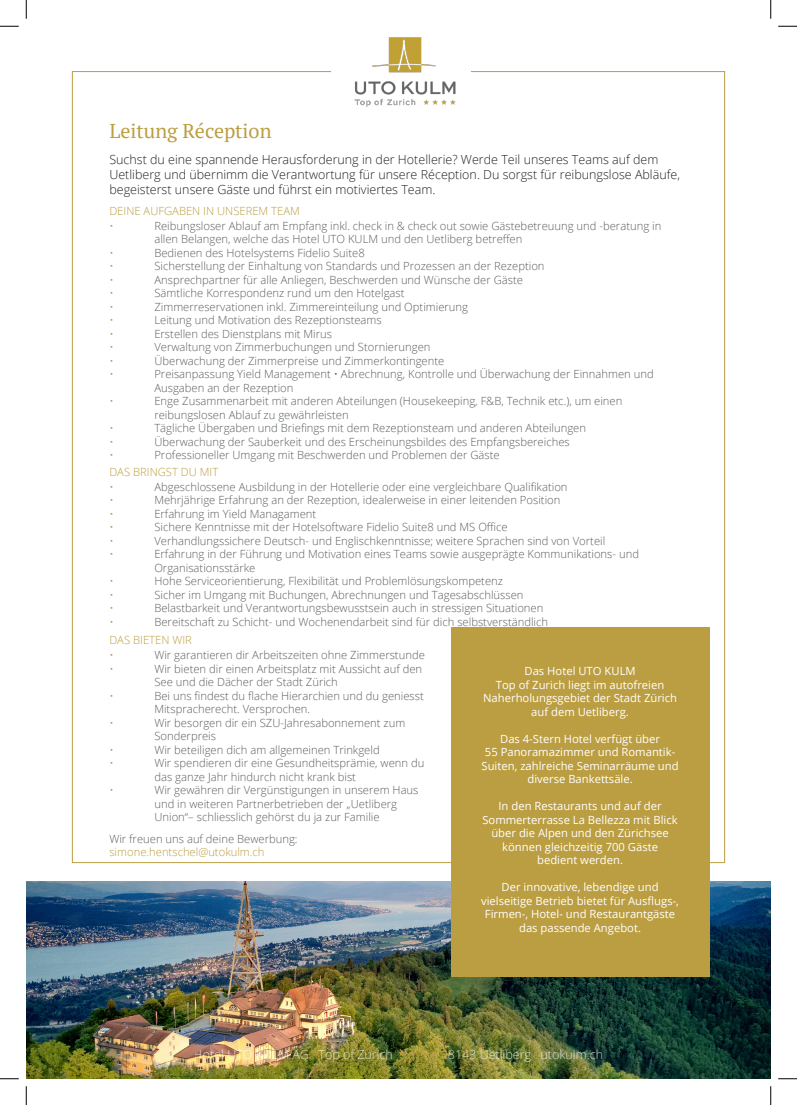
<style>
.page{position:relative;width:797px;height:1105px;background:#fff}
.page>*{position:absolute;margin:0;border:0;box-sizing:border-box;transform-origin:0 0}
.t1{font:20px "PT Serif";color:#bb9e41}
.t2{font:300 12.5px/15px "Open Sans";color:#231f20}
.t3{font:300 12.5px "Open Sans";color:#fff}
.t4{font:300 11.25px/13.5px "Open Sans";color:#5b5f5e}
.t5{font:11.25px/13.5px "Open Sans";color:#fff;text-align:center}
.t6{font:300 11.25px "Open Sans";color:#bb9e41}
.s1{color:#bb9e41}
</style>
<div class="page">
<img style="left:26px;top:881px;width:744px;height:198px">
<img style="left:354px;top:37px;width:102px;height:70px">
<svg style="left:398px;top:1050px;width:38px;height:6px"></svg>
<div style="left:451px;top:627px;width:258px;height:350px;background:#bb9e41"></div>
<svg style="left:0;top:25px;width:19px;height:2px"></svg>
<svg style="left:778px;top:25px;width:19px;height:2px"></svg>
<svg style="left:0;top:1078px;width:19px;height:1px"></svg>
<svg style="left:778px;top:1078px;width:19px;height:1px"></svg>
<svg style="left:25px;top:0;width:2px;height:19px"></svg>
<svg style="left:25px;top:1086px;width:2px;height:19px"></svg>
<svg style="left:770px;top:0;width:1px;height:19px"></svg>
<svg style="left:770px;top:1086px;width:1px;height:19px"></svg>
<p class="t1" style="left:109px;top:118px;width:164px">Leitung Réception</p>
<p class="t2" style="left:109px;top:152px;width:572px">Suchst du eine spannende Herausforderung in der Hotellerie? Werde Teil unseres Teams auf dem<br>Uetliberg und übernimm die Verantwortung für unsere Réception. Du sorgst für reibungslose Abläufe, begeisterst unsere Gäste und führst ein motiviertes Team.</p>
<p class="t6" style="left:109px;top:203px;width:192px">DEINE AUFGABEN IN UNSEREM TEAM</p>
<p class="t6" style="left:109px;top:218px;width:6px">•</p>
<p class="t4" style="left:154px;top:219px;width:508px">Reibungsloser Ablauf am Empfang inkl. check in &amp; check out sowie Gästebetreuung und -beratung in allen Belangen, welche das Hotel UTO KULM und den Uetliberg betreffen</p>
<p class="t6" style="left:109px;top:245px;width:6px">•</p>
<p class="t4" style="left:154px;top:246px;width:212px">Bedienen des Hotelsystems Fidelio Suite8</p>
<p class="t6" style="left:109px;top:259px;width:6px">•</p>
<p class="t4" style="left:154px;top:259px;width:392px">Sicherstellung der Einhaltung von Standards und Prozessen an der Rezeption</p>
<p class="t6" style="left:109px;top:272px;width:6px">•</p>
<p class="t4" style="left:154px;top:273px;width:370px">Ansprechpartner für alle Anliegen, Beschwerden und Wünsche der Gäste</p>
<p class="t6" style="left:109px;top:286px;width:6px">•</p>
<p class="t4" style="left:154px;top:286px;width:252px">Sämtliche Korrespondenz rund um den Hotelgast</p>
<p class="t6" style="left:109px;top:299px;width:6px">•</p>
<p class="t4" style="left:154px;top:300px;width:315px">Zimmerreservationen inkl. Zimmereinteilung und Optimierung</p>
<p class="t6" style="left:109px;top:313px;width:6px">•</p>
<p class="t4" style="left:154px;top:313px;width:229px">Leitung und Motivation des Rezeptionsteams</p>
<p class="t6" style="left:109px;top:326px;width:6px">•</p>
<p class="t4" style="left:154px;top:327px;width:179px">Erstellen des Dienstplans mit Mirus</p>
<p class="t6" style="left:109px;top:340px;width:6px">•</p>
<p class="t4" style="left:154px;top:340px;width:277px">Verwaltung von Zimmerbuchungen und Stornierungen</p>
<p class="t6" style="left:109px;top:353px;width:6px">•</p>
<p class="t4" style="left:154px;top:354px;width:291px">Überwachung der Zimmerpreise und Zimmerkontingente</p>
<p class="t6" style="left:109px;top:367px;width:6px">•</p>
<p class="t4" style="left:154px;top:367px;width:501px">Preisanpassung Yield Management • Abrechnung, Kontrolle und Überwachung der Einnahmen und</p>
<p class="t4" style="left:154px;top:381px;width:141px">Ausgaben an der Rezeption</p>
<p class="t6" style="left:109px;top:394px;width:6px">•</p>
<p class="t4" style="left:154px;top:394px;width:469px">Enge Zusammenarbeit mit anderen Abteilungen (Housekeeping, F&amp;B, Technik etc.), um einen</p>
<p class="t4" style="left:154px;top:408px;width:196px">reibungslosen Ablauf zu gewährleisten</p>
<p class="t6" style="left:109px;top:421px;width:6px">•</p>
<p class="t4" style="left:154px;top:421px;width:433px">Tägliche Übergaben und Briefings mit dem Rezeptionsteam und anderen Abteilungen</p>
<p class="t6" style="left:109px;top:434px;width:6px">•</p>
<p class="t4" style="left:154px;top:435px;width:417px">Überwachung der Sauberkeit und des Erscheinungsbildes des Empfangsbereiches</p>
<p class="t6" style="left:109px;top:448px;width:6px">•</p>
<p class="t4" style="left:154px;top:448px;width:347px">Professioneller Umgang mit Beschwerden und Problemen der Gäste</p>
<p class="t6" style="left:109px;top:464px;width:110px">DAS BRINGST DU MIT</p>
<p class="t6" style="left:109px;top:479px;width:6px">•</p>
<p class="t4" style="left:154px;top:480px;width:414px">Abgeschlossene Ausbildung in der Hotellerie oder eine vergleichbare Qualifikation</p>
<p class="t6" style="left:109px;top:492px;width:6px">•</p>
<p class="t4" style="left:154px;top:493px;width:407px">Mehrjährige Erfahrung an der Rezeption, idealerweise in einer leitenden Position</p>
<p class="t6" style="left:109px;top:506px;width:6px">•</p>
<p class="t4" style="left:154px;top:507px;width:163px">Erfahrung im Yield Managament</p>
<p class="t6" style="left:109px;top:519px;width:6px">•</p>
<p class="t4" style="left:154px;top:520px;width:355px">Sichere Kenntnisse mit der Hotelsoftware Fidelio Suite8 und MS Office</p>
<p class="t6" style="left:109px;top:533px;width:6px">•</p>
<p class="t4" style="left:154px;top:534px;width:452px">Verhandlungssichere Deutsch- und Englischkenntnisse; weitere Sprachen sind von Vorteil</p>
<p class="t6" style="left:109px;top:546px;width:6px">•</p>
<p class="t4" style="left:154px;top:547px;width:486px">Erfahrung in der Führung und Motivation eines Teams sowie ausgeprägte Kommunikations- und</p>
<p class="t4" style="left:154px;top:561px;width:102px">Organisationsstärke</p>
<p class="t6" style="left:109px;top:573px;width:6px">•</p>
<p class="t4" style="left:154px;top:574px;width:350px">Hohe Serviceorientierung, Flexibilität und Problemlösungskompetenz</p>
<p class="t6" style="left:109px;top:587px;width:6px">•</p>
<p class="t4" style="left:154px;top:588px;width:370px">Sicher im Umgang mit Buchungen, Abrechnungen und Tagesabschlüssen</p>
<p class="t6" style="left:109px;top:600px;width:6px">•</p>
<p class="t4" style="left:154px;top:601px;width:390px">Belastbarkeit und Verantwortungsbewusstsein auch in stressigen Situationen</p>
<p class="t6" style="left:109px;top:614px;width:6px">•</p>
<p class="t4" style="left:154px;top:615px;width:395px">Bereitschaft zu Schicht- und Wochenendarbeit sind für dich selbstverständlich</p>
<p class="t6" style="left:109px;top:632px;width:84px">DAS BIETEN WIR</p>
<p class="t6" style="left:109px;top:647px;width:6px">•</p>
<p class="t4" style="left:154px;top:648px;width:272px">Wir garantieren dir Arbeitszeiten ohne Zimmerstunde</p>
<p class="t6" style="left:109px;top:661px;width:6px">•</p>
<p class="t4" style="left:154px;top:661px;width:269px">Wir bieten dir einen Arbeitsplatz mit Aussicht auf den<br>See und die Dächer der Stadt Zürich</p>
<p class="t6" style="left:109px;top:688px;width:6px">•</p>
<p class="t4" style="left:154px;top:688px;width:271px">Bei uns findest du flache Hierarchien und du geniesst<br>Mitspracherecht. Versprochen.</p>
<p class="t6" style="left:109px;top:715px;width:6px">•</p>
<p class="t4" style="left:154px;top:715px;width:252px">Wir besorgen dir ein SZU-Jahresabonnement zum<br>Sonderpreis</p>
<p class="t6" style="left:109px;top:742px;width:6px">•</p>
<p class="t4" style="left:154px;top:742px;width:227px">Wir beteiligen dich am allgemeinen Trinkgeld</p>
<p class="t6" style="left:109px;top:755px;width:6px">•</p>
<p class="t4" style="left:154px;top:756px;width:271px">Wir spendieren dir eine Gesundheitsprämie, wenn du das ganze Jahr hindurch nicht krank bist</p>
<p class="t6" style="left:109px;top:782px;width:6px">•</p>
<p class="t4" style="left:154px;top:783px;width:266px">Wir gewähren dir Vergünstigungen in unserem Haus und in weiteren Partnerbetrieben der „Uetliberg<br>Union“– schliesslich gehörst du ja zur Familie</p>
<p class="t4" style="left:109px;top:831px;width:190px">Wir freuen uns auf deine Bewerbung:</p>
<p class="t6" style="left:109px;top:844px;width:157px">simone.hentschel@utokulm.ch</p>
<p class="t5" style="left:524px;top:664px;width:113px">Das Hotel UTO KULM</p>
<p class="t5" style="left:496px;top:677px;width:170px">Top of Zurich liegt im autofreien</p>
<p class="t5" style="left:483px;top:691px;width:195px">Naherholungsgebiet der Stadt Zürich</p>
<p class="t5" style="left:531px;top:704px;width:99px">auf dem Uetliberg.</p>
<p class="t5" style="left:500px;top:731px;width:161px">Das 4-Stern Hotel verfügt über</p>
<p class="t5" style="left:485px;top:745px;width:192px">55 Panoramazimmer und Romantik-</p>
<p class="t5" style="left:481px;top:758px;width:199px">Suiten, zahlreiche Seminarräume und diverse Bankettsäle.</p>
<p class="t5" style="left:498px;top:799px;width:165px">In den Restaurants und auf der</p>
<p class="t5" style="left:482px;top:812px;width:197px">Sommerterrasse La Bellezza mit Blick über die Alpen und den Zürichsee</p>
<p class="t5" style="left:502px;top:839px;width:157px">können gleichzeitig 700 Gäste</p>
<p class="t5" style="left:537px;top:853px;width:87px">bedient werden.</p>
<p class="t5" style="left:501px;top:880px;width:158px">Der innovative, lebendige und</p>
<p class="t5" style="left:481px;top:893px;width:199px">vielseitige Betrieb bietet für Ausflugs-,<br>Firmen-, Hotel- und Restaurantgäste</p>
<p class="t5" style="left:519px;top:920px;width:123px">das passende Angebot.</p>
<p class="t3" style="left:194px;top:1046px;width:200px">Hotel UTO KULM AG <span class="s1">.</span> Top of Zurich</p>
<p class="t3" style="left:441px;top:1046px;width:163px"><span class="s1">.</span> 8143 Uetliberg <span class="s1">.</span> utokulm.ch</p>
</div>
